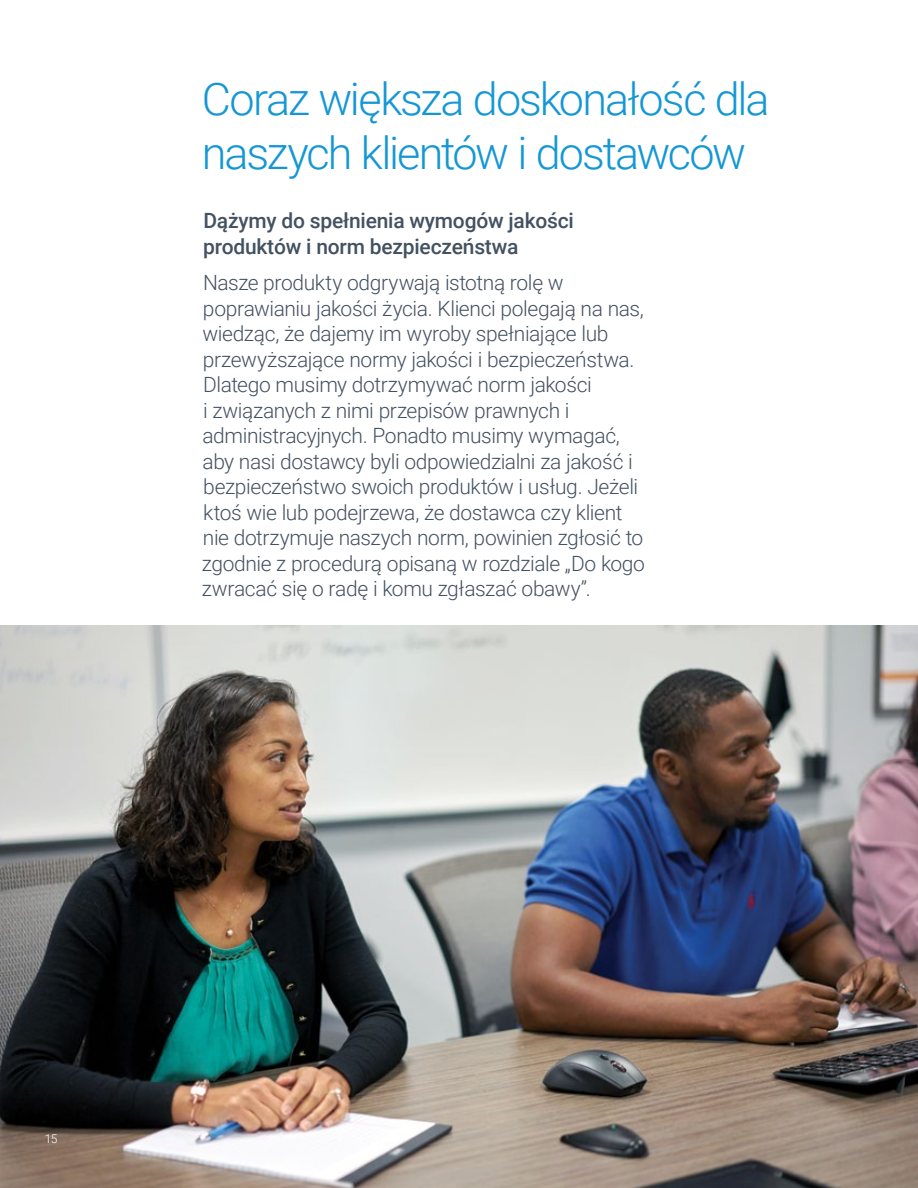
<style>
.page{position:relative;width:918px;height:1188px;background:#fff}
.page>*{position:absolute;margin:0;border:0;box-sizing:border-box;transform-origin:0 0}
.t1{font:300 45px/54px "Roboto";letter-spacing:-.045em;color:#1497d5}
.t2{font:300 21px/25.5px "Roboto";letter-spacing:-.02em;color:#435161}
.t3{font:500 21px/25.5px "Roboto";letter-spacing:-.01em;color:#435161}
.t4{font:300 12px "Roboto";color:#fff}
</style>
<div class="page">
<img style="left:0;top:626px;width:918px;height:562px">
<h1 class="t1" style="left:202px;top:70px;width:569px">Coraz większa doskonałość dla naszych klientów i dostawców</h1>
<p class="t3" style="left:203px;top:207px;width:372px">Dążymy do spełnienia wymogów jakości produktów i norm bezpieczeństwa</p>
<p class="t2" style="left:202px;top:269px;width:445px">Nasze produkty odgrywają istotną rolę w poprawianiu jakości życia. Klienci polegają na nas, wiedząc, że dajemy im wyroby spełniające lub przewyższające normy jakości i bezpieczeństwa.<br>Dlatego musimy dotrzymywać norm jakości<br>i związanych z nimi przepisów prawnych i administracyjnych. Ponadto musimy wymagać, aby nasi dostawcy byli odpowiedzialni za jakość i bezpieczeństwo swoich produktów i usług. Jeżeli ktoś wie lub podejrzewa, że dostawca czy klient nie dotrzymuje naszych norm, powinien zgłosić to zgodnie z procedurą opisaną w rozdziale „Do kogo zwracać się o radę i komu zgłaszać obawy”.</p>
<p class="t4" style="left:45px;top:1131px;width:14px">15</p>
</div>
